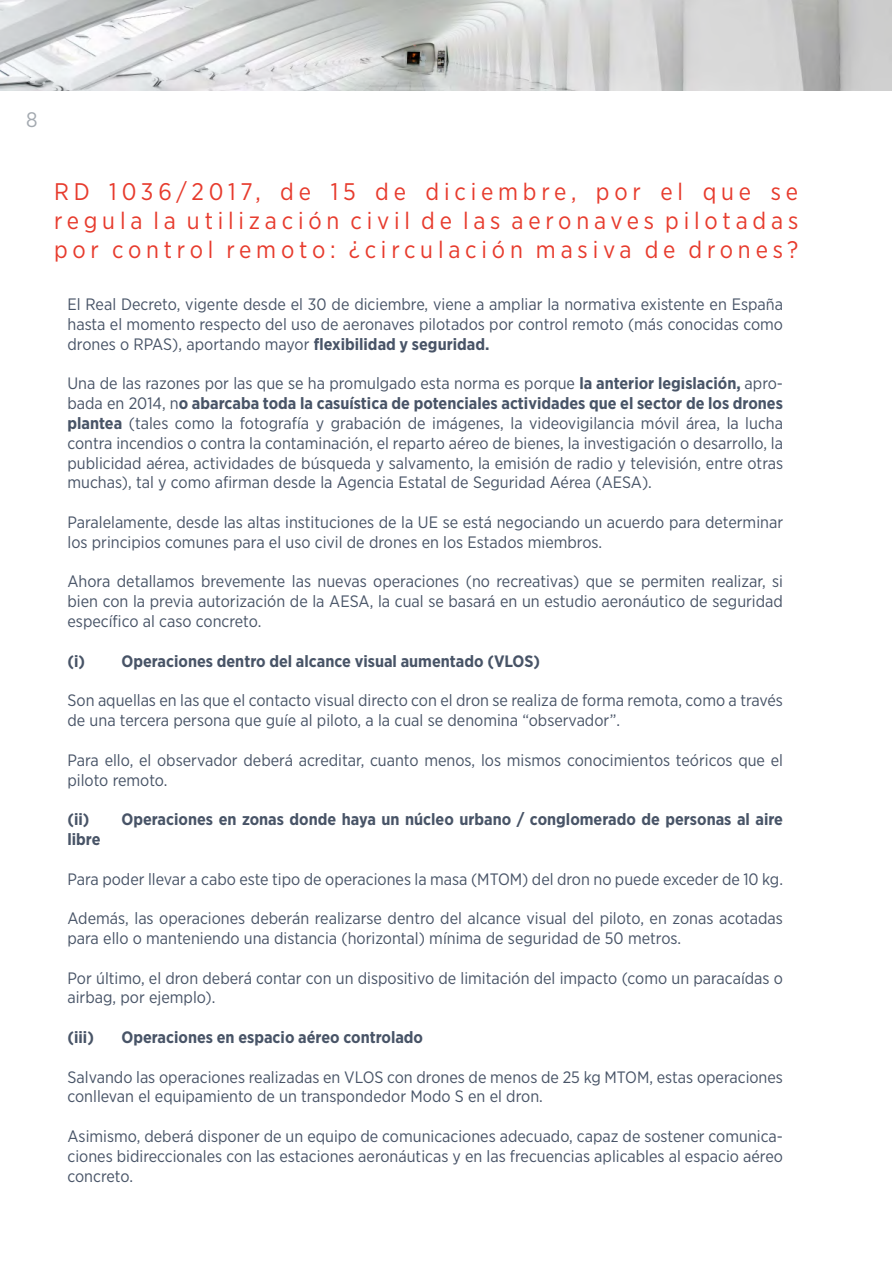
<style>
.page{position:relative;width:893px;height:1263px;background:#fff}
.page>*{position:absolute;margin:0;border:0;box-sizing:border-box;transform-origin:0 0}
.t1{font:24px/28.8px "Gotham Narrow";letter-spacing:.2em;color:#e73b2d;text-align:justify}
.t2{font:21px "Gotham Narrow";color:#a3a9b0}
.t3{font:16.5px/19.8px "Gotham Narrow";color:#485467}
.t4{font:700 16.5px/19.8px "Gotham Narrow";color:#485467}
.s1{font-weight:700}
</style>
<div class="page">
<img style="left:0;top:0;width:892px;height:90px">
<p class="t2" style="left:26px;top:107px;width:13px">8</p>
<h1 class="t1" style="left:54px;top:177px;width:746px">RD 1036/2017, de 15 de diciembre, por el que se regula la utilización civil de las aeronaves pilotadas por control remoto: ¿circulación masiva de drones?</h1>
<p class="t3" style="left:68px;top:294px;width:717px;text-align:justify">El Real Decreto, vigente desde el 30 de diciembre, viene a ampliar la normativa existente en España hasta el momento respecto del uso de aeronaves pilotados por control remoto (más conocidas como drones o RPAS), aportando mayor <span class="s1">flexibilidad y seguridad.</span></p>
<p class="t3" style="left:68px;top:373px;width:717px;text-align:justify">Una de las razones por las que se ha promulgado esta norma es porque <span class="s1">la anterior legislación,</span> apro&shy;bada en 2014, n<span class="s1">o abarcaba toda la casuística de potenciales actividades que el sector de los drones plantea</span> (tales como la fotografía y grabación de imágenes, la videovigilancia móvil área, la lucha contra incendios o contra la contaminación, el reparto aéreo de bienes, la investigación o desarrollo, la publicidad aérea, actividades de búsqueda y salvamento, la emisión de radio y televisión, entre otras muchas), tal y como afirman desde la Agencia Estatal de Seguridad Aérea (AESA).</p>
<p class="t3" style="left:68px;top:512px;width:717px">Paralelamente, desde las altas instituciones de la UE se está negociando un acuerdo para determinar los principios comunes para el uso civil de drones en los Estados miembros.</p>
<p class="t3" style="left:68px;top:571px;width:717px;text-align:justify">Ahora detallamos brevemente las nuevas operaciones (no recreativas) que se permiten realizar, si bien con la previa autorización de la AESA, la cual se basará en un estudio aeronáutico de seguridad específico al caso concreto.</p>
<p class="t4" style="left:68px;top:651px;width:474px">(i) Operaciones dentro del alcance visual aumentado (VLOS)</p>
<p class="t3" style="left:68px;top:690px;width:717px">Son aquellas en las que el contacto visual directo con el dron se realiza de forma remota, como a través de una tercera persona que guíe al piloto, a la cual se denomina “observador”.</p>
<p class="t3" style="left:68px;top:750px;width:717px">Para ello, el observador deberá acreditar, cuanto menos, los mismos conocimientos teóricos que el piloto remoto.</p>
<p class="t4" style="left:68px;top:809px;width:717px">(ii) Operaciones en zonas donde haya un núcleo urbano / conglomerado de personas al aire libre</p>
<p class="t3" style="left:68px;top:868px;width:717px">Para poder llevar a cabo este tipo de operaciones la masa (MTOM) del dron no puede exceder de 10 kg.</p>
<p class="t3" style="left:68px;top:908px;width:717px">Además, las operaciones deberán realizarse dentro del alcance visual del piloto, en zonas acotadas para ello o manteniendo una distancia (horizontal) mínima de seguridad de 50 metros.</p>
<p class="t3" style="left:68px;top:967px;width:717px">Por último, el dron deberá contar con un dispositivo de limitación del impacto (como un paracaídas o airbag, por ejemplo).</p>
<p class="t4" style="left:68px;top:1027px;width:28px">(iii)</p>
<p class="t4" style="left:122px;top:1027px;width:303px">Operaciones en espacio aéreo controlado</p>
<p class="t3" style="left:68px;top:1066px;width:717px">Salvando las operaciones realizadas en VLOS con drones de menos de 25 kg MTOM, estas operaciones conllevan el equipamiento de un transpondedor Modo S en el dron.</p>
<p class="t3" style="left:68px;top:1126px;width:717px;text-align:justify">Asimismo, deberá disponer de un equipo de comunicaciones adecuado, capaz de sostener comunica&shy;ciones bidireccionales con las estaciones aeronáuticas y en las frecuencias aplicables al espacio aéreo concreto.</p>
</div>
